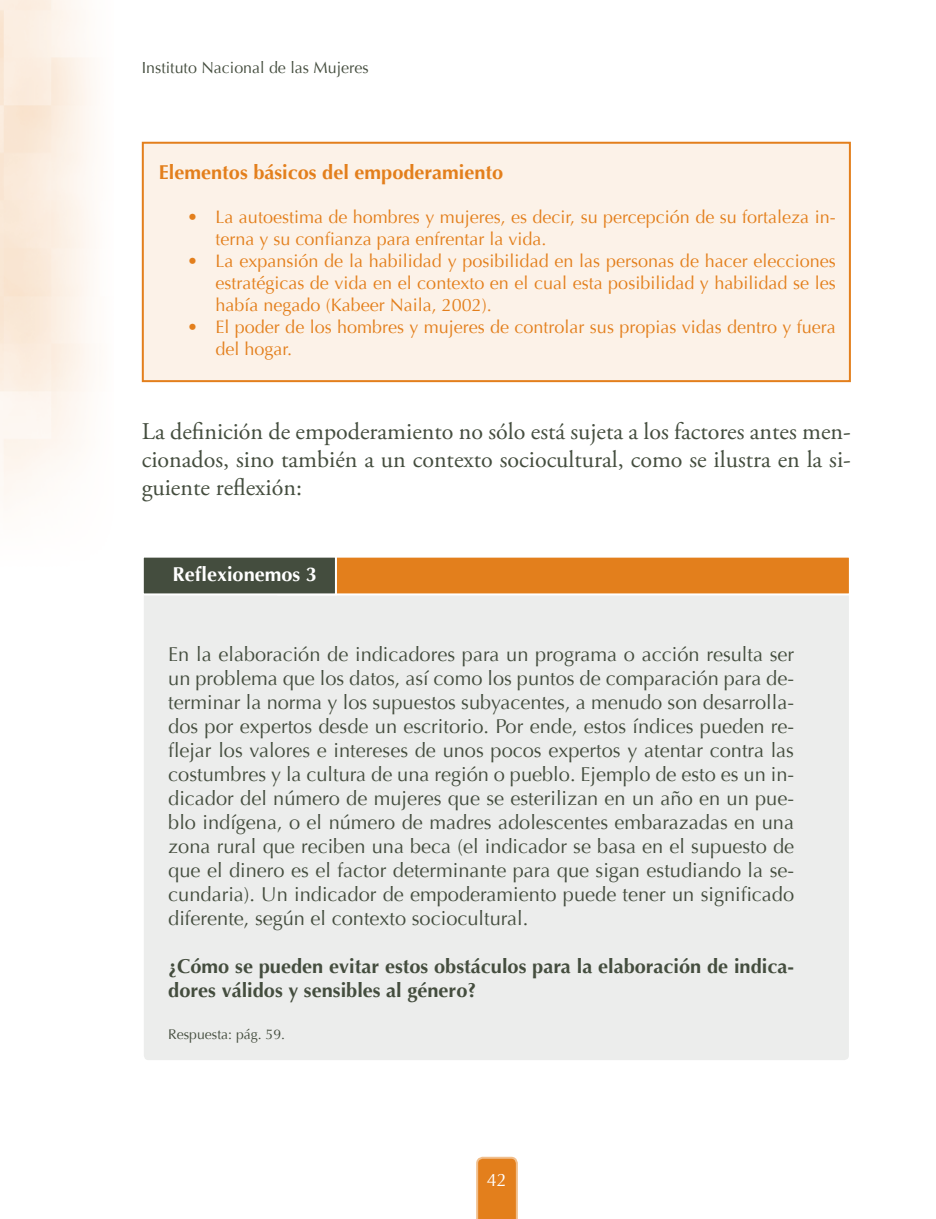
<style>
.page{position:relative;width:936px;height:1219px;background:#fff}
.page>*{position:absolute;margin:0;border:0;box-sizing:border-box;transform-origin:0 0}
.t1{font:24px/28px "Adobe Garamond Pro";color:#444d3e;text-align:justify}
.t2{font:20px/24px "Optima";color:#444d3e;text-align:justify}
.t3{font:700 20px/24px "Optima";color:#444d3e}
.t4{font:700 20px "Optima";color:#e37f1c}
.t5{font:700 20px "Optima";color:#fff}
.t6{font:18px/22px "Optima";color:#e37f1c}
.t7{font:18px "Optima";color:#fff}
.t8{font:16px "Optima";color:#444d3e}
.t9{font:14px "Optima";color:#444d3e}
</style>
<div class="page">
<svg style="left:476px;top:1157px;width:42px;height:62px;background:#e4882c"></svg>
<div style="left:143px;top:143px;width:706px;height:238px;background:#fcf2e8"></div>
<div style="left:142px;top:142px;width:708px;height:240px;border:2px solid #e37f1c"></div>
<div style="left:143px;top:557px;width:706px;height:504px;background:#ecedec;border-radius:6px"></div>
<div style="left:278px;top:557px;width:571px;height:37px;background:#e37f1c"></div>
<div style="left:277px;top:556px;width:573px;height:39px;border:2px solid #fff"></div>
<div style="left:143px;top:557px;width:193px;height:37px;background:#444d3e"></div>
<div style="left:142px;top:556px;width:195px;height:39px;border:2px solid #fff"></div>
<p class="t8" style="left:142px;top:59px;width:228px">Instituto Nacional de las Mujeres</p>
<p class="t4" style="left:159px;top:160px;width:346px">Elementos básicos del empoderamiento</p>
<p class="t6" style="left:215px;top:206px;width:621px;text-indent:-28px">• La autoestima de hombres y mujeres, es decir, su percepción de su fortaleza in&shy;terna y su confianza para enfrentar la vida.</p>
<p class="t6" style="left:215px;top:250px;width:621px;text-align:justify;text-indent:-28px">• La expansión de la habilidad y posibilidad en las personas de hacer elecciones estratégicas de vida en el contexto en el cual esta posibilidad y habilidad se les había negado (Kabeer Naila, 2002).</p>
<p class="t6" style="left:215px;top:316px;width:621px;text-indent:-28px">• El poder de los hombres y mujeres de controlar sus propias vidas dentro y fuera del hogar.</p>
<p class="t1" style="left:142px;top:418px;width:710px">La definición de empoderamiento no sólo está sujeta a los factores antes men&shy;cionados, sino también a un contexto sociocultural, como se ilustra en la si&shy;guiente reflexión:</p>
<p class="t5" style="left:172px;top:562px;width:146px">Reflexionemos 3</p>
<p class="t2" style="left:168px;top:642px;width:627px">En la elaboración de indicadores para un programa o acción resulta ser un problema que los datos, así como los puntos de comparación para de&shy;terminar la norma y los supuestos subyacentes, a menudo son desarrolla&shy;dos por expertos desde un escritorio. Por ende, estos índices pueden re&shy;flejar los valores e intereses de unos pocos expertos y atentar contra las costumbres y la cultura de una región o pueblo. Ejemplo de esto es un in&shy;dicador del número de mujeres que se esterilizan en un año en un pue&shy;blo indígena, o el número de madres adolescentes embarazadas en una zona rural que reciben una beca (el indicador se basa en el supuesto de que el dinero es el factor determinante para que sigan estudiando la se&shy;cundaria). Un indicador de empoderamiento puede tener un significado diferente, según el contexto sociocultural.</p>
<p class="t3" style="left:168px;top:954px;width:627px">¿Cómo se pueden evitar estos obstáculos para la elaboración de indica&shy;dores válidos y sensibles al género?</p>
<p class="t9" style="left:168px;top:1026px;width:118px">Respuesta: pág. 59.</p>
<p class="t7" style="left:487px;top:1169px;width:22px">42</p>
</div>
